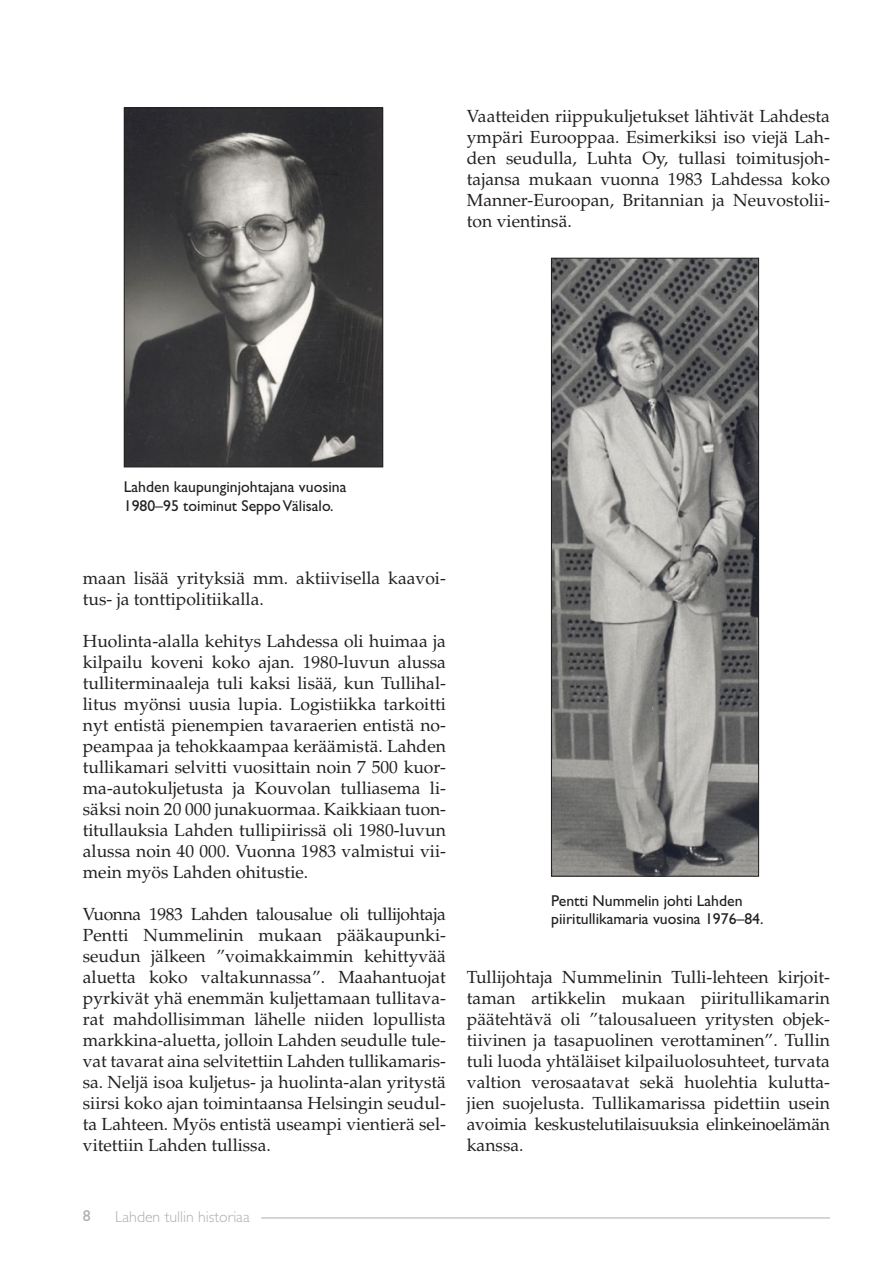
<style>
.page{position:relative;width:893px;height:1275px;background:#fff}
.page>*{position:absolute;margin:0;border:0;box-sizing:border-box;transform-origin:0 0}
.leipis{font:17.5px/21px "Palatino";color:#231f20;text-align:justify}
.t1{font:15.75px/18.9px "Gill Sans";color:#231f20}
.t2{font:300 15.75px "Gill Sans";color:#adaeb0}
.t3{font:15.75px "Gill Sans";color:#adaeb0}
</style>
<div class="page">
<hr style="left:261px;top:1217px;width:569px;height:1px;background:#adaeb0">
<img style="left:126px;top:109px;width:255px;height:356px">
<div style="left:124px;top:107px;width:259px;height:360px;border:1px solid #231f20"></div>
<img style="left:553px;top:260px;width:204px;height:614px">
<div style="left:551px;top:258px;width:208px;height:618px;border:1px solid #231f20"></div>
<p class="leipis" style="left:467px;top:106px;width:365px">Vaatteiden riippukuljetukset lähtivät Lahdesta ympäri Eurooppaa. Esimerkiksi iso viejä Lah&shy;den seudulla, Luhta Oy, tullasi toimitusjoh&shy;tajansa mukaan vuonna 1983 Lahdessa koko Manner-Euroopan, Britannian ja Neuvostolii&shy;ton vientinsä.</p>
<p class="t1" style="left:124px;top:477px;width:224px">Lahden kaupunginjohtajana vuosina<br>1980–95 toiminut Seppo Välisalo.</p>
<p class="leipis" style="left:83px;top:568px;width:365px">maan lisää yrityksiä mm. aktiivisella kaavoi&shy;tus- ja tonttipolitiikalla.</p>
<p class="leipis" style="left:83px;top:631px;width:365px">Huolinta-alalla kehitys Lahdessa oli huimaa ja kilpailu koveni koko ajan. 1980-luvun alussa tulliterminaaleja tuli kaksi lisää, kun Tullihal&shy;litus myönsi uusia lupia. Logistiikka tarkoitti nyt entistä pienempien tavaraerien entistä no&shy;peampaa ja tehokkaampaa keräämistä. Lahden tullikamari selvitti vuosittain noin 7 500 kuor&shy;ma-autokuljetusta ja Kouvolan tulliasema li&shy;säksi noin 20 000 junakuormaa. Kaikkiaan tuon&shy;titullauksia Lahden tullipiirissä oli 1980-luvun alussa noin 40 000. Vuonna 1983 valmistui vii&shy;mein myös Lahden ohitustie.</p>
<p class="leipis" style="left:83px;top:904px;width:365px">Vuonna 1983 Lahden talousalue oli tullijohtaja Pentti Nummelinin mukaan pääkaupunki&shy;seudun jälkeen ”voimakkaimmin kehittyvää aluetta koko valtakunnassa”. Maahantuojat pyrkivät yhä enemmän kuljettamaan tullitava&shy;rat mahdollisimman lähelle niiden lopullista markkina-aluetta, jolloin Lahden seudulle tule&shy;vat tavarat aina selvitettiin Lahden tullikamaris&shy;sa. Neljä isoa kuljetus- ja huolinta-alan yritystä siirsi koko ajan toimintaansa Helsingin seudul&shy;ta Lahteen. Myös entistä useampi vientierä sel&shy;vitettiin Lahden tullissa.</p>
<p class="t1" style="left:551px;top:891px;width:214px">Pentti Nummelin johti Lahden piiritullikamaria vuosina 1976–84.</p>
<p class="leipis" style="left:467px;top:967px;width:365px">Tullijohtaja Nummelinin Tulli-lehteen kirjoit&shy;taman artikkelin mukaan piiritullikamarin päätehtävä oli ”talousalueen yritysten objek&shy;tiivinen ja tasapuolinen verottaminen”. Tullin tuli luoda yhtäläiset kilpailuolosuhteet, turvata valtion verosaatavat sekä huolehtia kulutta&shy;jien suojelusta. Tullikamarissa pidettiin usein avoimia keskustelutilaisuuksia elinkeinoelämän kanssa.</p>
<p class="t3" style="left:83px;top:1206px;width:9px">89</p>
<p class="t2" style="left:115px;top:1208px;width:136px">Lahden tullin historiaa</p>
</div>
